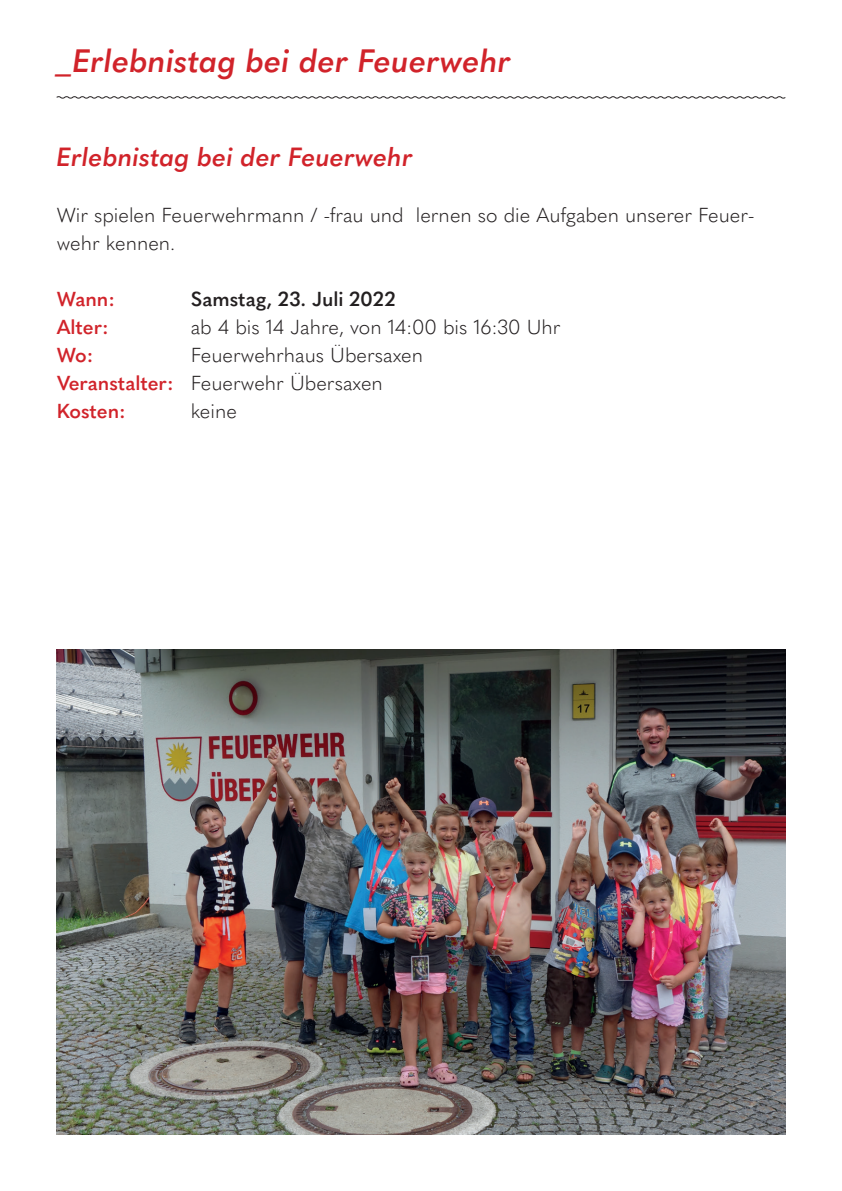
<style>
.page{position:relative;width:842px;height:1191px;background:#fff}
.page>*{position:absolute;margin:0;border:0;box-sizing:border-box;transform-origin:0 0}
.t1{font:italic 600 32px "Quasimoda";color:#d1232a}
.t2{font:italic 600 26px "Quasimoda";color:#d1232a}
.t3{font:300 20px/28px "Quasimoda";color:#231f20}
.t4{font:600 20px "Quasimoda";color:#231f20}
.t5{font:600 20px "Quasimoda";color:#d1232a}
.s1{font-weight:600;color:#d1232a}
</style>
<div class="page">
<svg style="left:56px;top:96px;width:730px;height:3px"></svg>
<img style="left:57px;top:649px;width:728px;height:485px">
<h1 class="t1" style="left:57px;top:36px;width:456px">_Erlebnistag bei der Feuerwehr</h1>
<h2 class="t2" style="left:57px;top:137px;width:358px">Erlebnistag bei der Feuerwehr</h2>
<p class="t3" style="left:57px;top:200px;width:699px">Wir spielen Feuerwehrmann / -frau und lernen so die Aufgaben unserer Feuer&shy;wehr kennen.</p>
<p class="t5" style="left:57px;top:284px;width:60px">Wann:</p>
<p class="t4" style="left:191px;top:284px;width:206px">Samstag, 23. Juli 2022</p>
<p class="t5" style="left:57px;top:312px;width:54px">Alter:</p>
<p class="t3" style="left:191px;top:312px;width:371px">ab 4 bis 14 Jahre, von 14:00 bis 16:30 Uhr</p>
<p class="t5" style="left:57px;top:340px;width:38px">Wo:</p>
<p class="t3" style="left:57px;top:340px;width:368px;text-indent:134px">Feuerwehrhaus Übersaxen<br><span class="s1">Veranstalter:</span> Feuerwehr Übersaxen<br><span class="s1">Kosten:</span></p>
<p class="t3" style="left:191px;top:396px;width:48px">keine</p>
</div>
